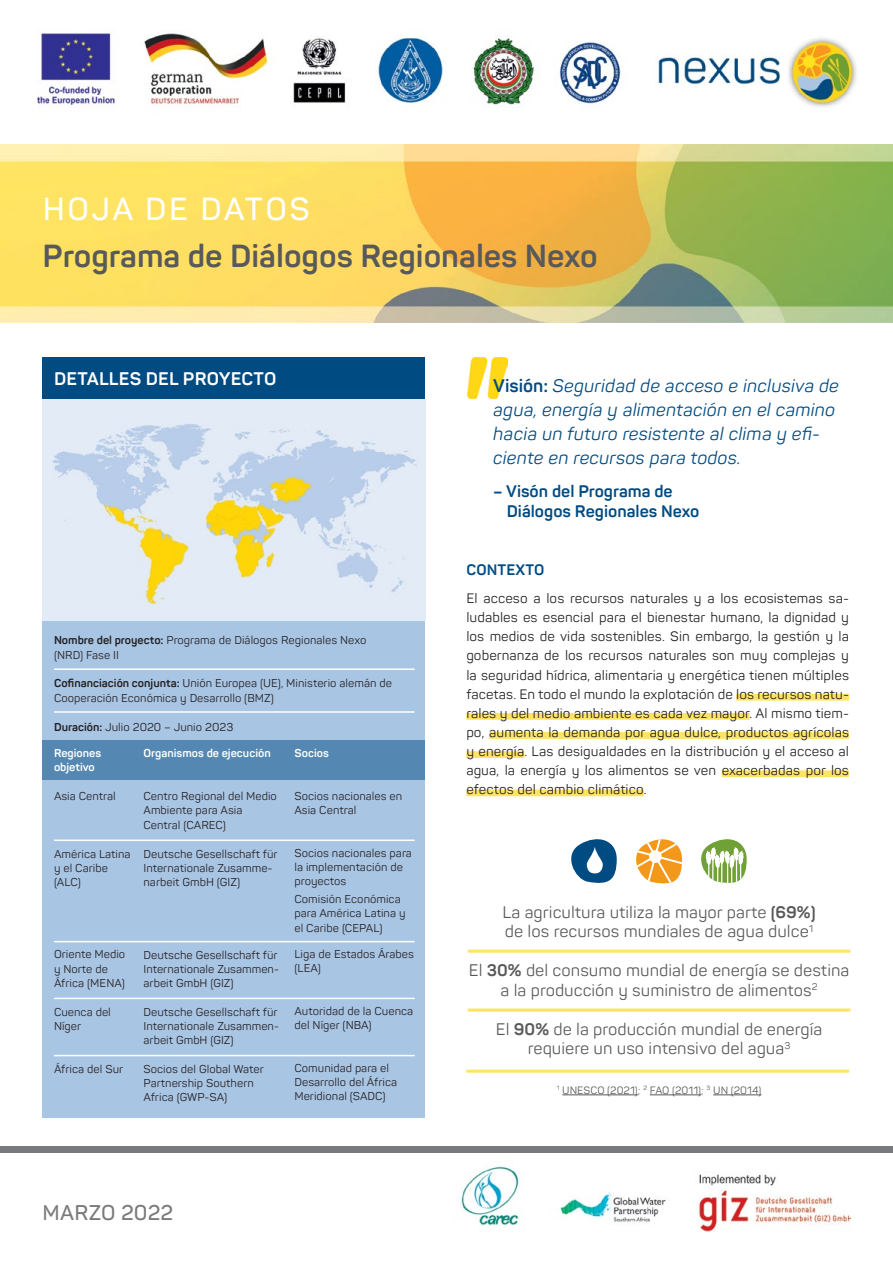
<style>
.page{position:relative;width:893px;height:1263px;background:#fff}
.page>*{position:absolute;margin:0;border:0;box-sizing:border-box;transform-origin:0 0}
.t1{font:700 31.5px "Panton";color:#58595b}
.t2{font:600 31.5px "Panton";letter-spacing:.075em;color:#fff}
.t3{font:600 21px "Panton";letter-spacing:.005em;color:#797a7d}
.t4{font:italic 18px/24px "Panton";color:#004b82}
.t5{font:700 18px "Panton";letter-spacing:.01em;color:#fff}
.t6{font:16.5px/19.5px "Panton";color:#58595b;text-align:center}
.t7{font:700 16.5px "Panton";color:#004b82}
.t8{font:700 15px "Panton";letter-spacing:.01em;color:#004b82}
.t9{font:13.5px/19.2px "Panton";letter-spacing:.005em;color:#231f20;text-align:justify}
.t10{font:11.25px/14.2px "Panton";color:#231f20}
.t11{font:700 11.25px/14.4px "Panton";color:#fff}
.t12{font:10.5px "Panton";color:#58595b}
.s1{font-weight:700}
.s2{font-weight:700;font-style:normal}
.s3{color:#fff}
</style>
<div class="page">
<img style="left:468px;top:357px;width:39px;height:42px">
<div style="left:43px;top:621px;width:382px;height:496px;background:#a9c5e4"></div>
<div style="left:43px;top:740px;width:382px;height:39px;background:#5488b3"></div>
<img style="left:0;top:145px;width:893px;height:177px">
<div style="left:43px;top:357px;width:382px;height:43px;background:#004b82"></div>
<img style="left:43px;top:400px;width:382px;height:221px">
<div style="left:0;top:1146px;width:893px;height:6px;background:#797a7d"></div>
<img style="left:461px;top:1166px;width:389px;height:65px">
<div style="left:736px;top:694px;width:113px;height:6px;background:#ffe364"></div>
<div style="left:466px;top:713px;width:283px;height:7px;background:#ffe364"></div>
<div style="left:489px;top:732px;width:360px;height:7px;background:#ffe364"></div>
<div style="left:466px;top:751px;width:58px;height:7px;background:#ffe364"></div>
<div style="left:722px;top:770px;width:127px;height:7px;background:#ffe364"></div>
<div style="left:466px;top:789px;width:178px;height:7px;background:#ffe364"></div>
<hr style="left:54px;top:668px;width:361px;height:2px;background:#fff">
<hr style="left:54px;top:711px;width:361px;height:2px;background:#fff">
<hr style="left:54px;top:839px;width:361px;height:2px;background:#fff">
<hr style="left:54px;top:941px;width:361px;height:1px;background:#fff">
<hr style="left:54px;top:998px;width:361px;height:1px;background:#fff">
<hr style="left:54px;top:1055px;width:361px;height:1px;background:#fff">
<svg style="left:636px;top:839px;width:46px;height:45px"></svg>
<svg style="left:571px;top:839px;width:46px;height:44px"></svg>
<svg style="left:701px;top:839px;width:46px;height:44px"></svg>
<hr style="left:468px;top:950px;width:382px;height:3px;background:#ffe364">
<hr style="left:468px;top:1008px;width:382px;height:3px;background:#ffe364">
<hr style="left:562px;top:1094px;width:76px;height:1px;background:#58595b">
<hr style="left:650px;top:1094px;width:51px;height:1px;background:#58595b">
<hr style="left:713px;top:1094px;width:48px;height:1px;background:#58595b">
<hr style="left:466px;top:1070px;width:383px;height:3px;background:#ffe364">
<img style="left:37px;top:33px;width:231px;height:81px">
<img style="left:293px;top:37px;width:328px;height:69px">
<img style="left:658px;top:38px;width:199px;height:70px">
<h1 class="t2" style="left:43px;top:189px;width:269px">HOJA DE DATOS</h1>
<h1 class="t1" style="left:43px;top:236px;width:557px">Programa de Diálogos Regionales Nexo</h1>
<h3 class="t5" style="left:54px;top:368px;width:224px">DETALLES DEL PROYECTO</h3>
<p class="t10" style="left:54px;top:633px;width:314px"><span class="s1">Nombre del proyecto:</span> Programa de Diálogos Regionales Nexo (NRD) Fase II</p>
<p class="t10" style="left:54px;top:676px;width:340px"><span class="s1">Cofinanciación conjunta:</span> Unión Europea (UE), Ministerio alemán de<br>Cooperación Económica y Desarrollo (BMZ)</p>
<p class="t10" style="left:54px;top:719px;width:181px"><span class="s1">Duración:</span> Julio 2020 – Junio 2023</p>
<p class="t11" style="left:54px;top:746px;width:49px">Regiones objetivo</p>
<p class="t10" style="left:54px;top:789px;width:63px">Asia Central</p>
<p class="t11" style="left:144px;top:746px;width:129px">Organismos de ejecución</p>
<p class="t10" style="left:144px;top:789px;width:135px">Centro Regional del Medio<br>Ambiente para Asia<br>Central (CAREC)</p>
<p class="t10" style="left:144px;top:846px;width:136px">Deutsche Gesellschaft für<br>Internationale Zusamme&shy;narbeit GmbH (GIZ)</p>
<p class="t11" style="left:294px;top:746px;width:36px">Socios</p>
<p class="t10" style="left:294px;top:788px;width:109px">Socios nacionales en<br>Asia Central</p>
<p class="t10" style="left:294px;top:845px;width:119px">Socios nacionales para la implementación de proyectos</p>
<p class="t10" style="left:294px;top:892px;width:113px">Comisión Económica para América Latina y el Caribe (CEPAL)</p>
<p class="t10" style="left:294px;top:947px;width:121px">Liga de Estados Árabes (LEA)</p>
<p class="t10" style="left:294px;top:1004px;width:120px">Autoridad de la Cuenca del Níger (NBA)</p>
<p class="t10" style="left:294px;top:1061px;width:104px">Comunidad para el<br>Desarrollo del África<br>Meridional (SADC)</p>
<p class="t10" style="left:54px;top:846px;width:78px">América Latina y el Caribe (ALC)</p>
<p class="t10" style="left:54px;top:947px;width:73px">Oriente Medio y Norte de<br>África (MENA)</p>
<p class="t10" style="left:54px;top:1005px;width:58px">Cuenca del<br>Níger</p>
<p class="t10" style="left:54px;top:1062px;width:71px">África del Sur</p>
<p class="t10" style="left:144px;top:947px;width:137px;text-align:justify">Deutsche Gesellschaft für Internationale Zusammen&shy;arbeit GmbH (GIZ)</p>
<p class="t10" style="left:144px;top:1005px;width:137px;text-align:justify">Deutsche Gesellschaft für Internationale Zusammen&shy;arbeit GmbH (GIZ)</p>
<p class="t10" style="left:144px;top:1062px;width:122px">Socios del Global Water<br>Partnership Southern<br>Africa (GWP-SA)</p>
<h2 class="t3" style="left:43px;top:1200px;width:132px">MARZO 2022</h2>
<h3 class="t4" style="left:493px;top:373px;width:347px"><span class="s2">Visión:</span> Seguridad de acceso e inclusiva de agua, energía y alimentación en el camino hacia un futuro resistente al clima y efi&shy;ciente en recursos para todos.</h3>
<h3 class="t7" style="left:493px;top:481px;width:181px">– Visón del Programa de</h3>
<h3 class="t7" style="left:493px;top:501px;width:207px"><span class="s3">–</span> Diálogos Regionales Nexo</h3>
<h3 class="t8" style="left:466px;top:561px;width:80px">CONTEXTO</h3>
<p class="t9" style="left:466px;top:589px;width:384px">El acceso a los recursos naturales y a los ecosistemas sa&shy;ludables es esencial para el bienestar humano, la dignidad y los medios de vida sostenibles. Sin embargo, la gestión y la gobernanza de los recursos naturales son muy complejas y la seguridad hídrica, alimentaria y energética tienen múltiples facetas. En todo el mundo la explotación de los recursos natu&shy;rales y del medio ambiente es cada vez mayor. Al mismo tiem&shy;po, aumenta la demanda por agua dulce, productos agrícolas y energía. Las desigualdades en la distribución y el acceso al agua, la energía y los alimentos se ven exacerbadas por los efectos del cambio climático.</p>
<h3 class="t6" style="left:502px;top:902px;width:315px;text-align:left">La agricultura utiliza la mayor parte <span class="s1">(69%) </span>de los recursos mundiales de agua dulce<sup>1</sup></h3>
<h3 class="t6" style="left:469px;top:960px;width:382px">El <span class="s1">30%</span> del consumo mundial de energía se destina a la producción y suministro de alimentos<sup>2</sup></h3>
<h3 class="t6" style="left:496px;top:1019px;width:328px">El <span class="s1">90%</span> de la producción mundial de energía requiere un uso intensivo del agua<sup>3</sup></h3>
<p class="t12" style="left:557px;top:1084px;width:206px"><sup>1</sup> UNESCO (2021); <sup>2</sup> FAO (2011); <sup>3</sup> UN (2014)</p>
</div>
